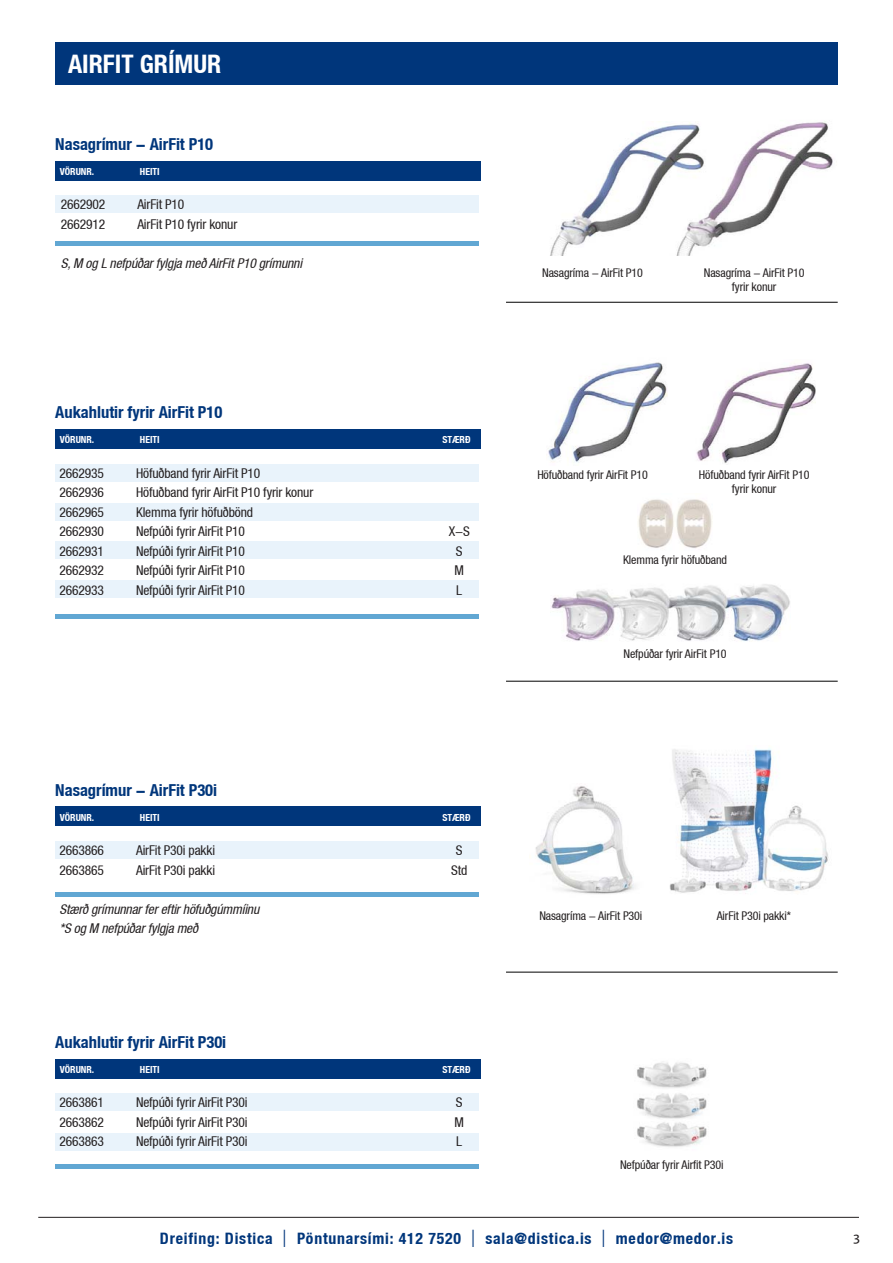
<style>
.page{position:relative;width:893px;height:1263px;background:#fff}
.page>*{position:absolute;margin:0;border:0;box-sizing:border-box;transform-origin:0 0}
.t1{font:700 condensed 25.5px "Helvetica Neue LT";color:#fff}
.t2{font:700 condensed 16.5px "Helvetica Neue LT";color:#00367b}
.t3{font:700 condensed 15.75px "Helvetica Neue LT";letter-spacing:.05em;color:#00367b}
.t4{font:15px "Myriad Pro";color:#231f20}
.t5{font:condensed 13.5px "Helvetica Neue LT";letter-spacing:-.01em;color:#231f20}
.t6{font:italic condensed 13.5px/19.5px "Helvetica Neue LT";letter-spacing:-.01em;color:#231f20}
.t7{font:condensed 12px/13.5px "Helvetica Neue LT";letter-spacing:-.01em;color:#231f20;text-align:center}
.t8{font:700 condensed 9.75px "Helvetica Neue LT";color:#fff}
.s1{font-family:"Helvetica Neue";font-weight:100;font-stretch:normal;font-size:24px}
</style>
<div class="page">
<hr style="left:38px;top:1217px;width:821px;height:1px;background:#231f20">
<div style="left:55px;top:43px;width:783px;height:42px;background:#00367b"></div>
<div style="left:55px;top:162px;width:425px;height:19px;background:#00367b"></div>
<div style="left:55px;top:430px;width:425px;height:19px;background:#00367b"></div>
<div style="left:55px;top:807px;width:425px;height:19px;background:#00367b"></div>
<div style="left:55px;top:1059px;width:425px;height:19px;background:#00367b"></div>
<div style="left:55px;top:504px;width:424px;height:17px;background:#e9f3fb"></div>
<div style="left:55px;top:1133px;width:424px;height:17px;background:#e9f3fb"></div>
<div style="left:55px;top:195px;width:424px;height:17px;background:#e9f3fb"></div>
<div style="left:55px;top:464px;width:424px;height:17px;background:#e9f3fb"></div>
<div style="left:55px;top:841px;width:424px;height:17px;background:#e9f3fb"></div>
<div style="left:55px;top:1094px;width:424px;height:17px;background:#e9f3fb"></div>
<div style="left:55px;top:541px;width:424px;height:17px;background:#e9f3fb"></div>
<div style="left:55px;top:581px;width:424px;height:17px;background:#e9f3fb"></div>
<div style="left:55px;top:614px;width:424px;height:5px;background:#61a7d3"></div>
<hr style="left:55px;top:892px;width:424px;height:4px;background:#61a7d3">
<div style="left:55px;top:1164px;width:424px;height:5px;background:#61a7d3"></div>
<hr style="left:55px;top:241px;width:424px;height:4px;background:#61a7d3">
<hr style="left:506px;top:302px;width:332px;height:1px;background:#000">
<hr style="left:506px;top:681px;width:332px;height:1px;background:#000">
<hr style="left:506px;top:972px;width:332px;height:1px;background:#000">
<img style="left:550px;top:584px;width:240px;height:57px">
<img style="left:550px;top:126px;width:115px;height:129px">
<img style="left:665px;top:121px;width:168px;height:135px">
<img style="left:638px;top:499px;width:74px;height:49px">
<img style="left:548px;top:362px;width:119px;height:101px">
<img style="left:696px;top:363px;width:120px;height:100px">
<img style="left:535px;top:786px;width:100px;height:108px">
<img style="left:637px;top:1061px;width:70px;height:86px">
<img style="left:669px;top:748px;width:160px;height:146px">
<h1 class="t1" style="left:68px;top:49px;width:155px">AIRFIT GRÍMUR</h1>
<p class="t2" style="left:55px;top:134px;width:159px">Nasagrímur - AirFit P10</p>
<p class="t8" style="left:60px;top:166px;width:36px">VÖRUNR.</p>
<p class="t8" style="left:140px;top:166px;width:21px">HEITI</p>
<p class="t5" style="left:61px;top:197px;width:46px">2662902</p>
<p class="t5" style="left:137px;top:197px;width:48px">AirFit P10</p>
<p class="t5" style="left:61px;top:216px;width:46px">2662912</p>
<p class="t5" style="left:137px;top:216px;width:102px">AirFit P10 fyrir konur</p>
<p class="t6" style="left:61px;top:253px;width:243px">S, M og L nefpúðar fylgja með AirFit P10 grímunni</p>
<p class="t2" style="left:55px;top:403px;width:168px">Aukahlutir fyrir AirFit P10</p>
<p class="t8" style="left:60px;top:434px;width:36px">VÖRUNR.</p>
<p class="t8" style="left:140px;top:434px;width:21px">HEITI</p>
<p class="t8" style="left:442px;top:434px;width:30px">STÆRÐ</p>
<p class="t5" style="left:60px;top:465px;width:46px">2662935</p>
<p class="t5" style="left:136px;top:465px;width:126px">Höfuðband fyrir AirFit P10</p>
<p class="t5" style="left:60px;top:485px;width:46px">2662936</p>
<p class="t5" style="left:136px;top:485px;width:179px">Höfuðband fyrir AirFit P10 fyrir konur</p>
<p class="t5" style="left:60px;top:504px;width:46px">2662965</p>
<p class="t5" style="left:136px;top:504px;width:119px">Klemma fyrir höfuðbönd</p>
<p class="t5" style="left:60px;top:524px;width:46px">2662930</p>
<p class="t5" style="left:136px;top:524px;width:111px">Nefpúði fyrir AirFit P10</p>
<p class="t5" style="left:449px;top:524px;width:23px">X-S</p>
<p class="t5" style="left:60px;top:543px;width:46px">2662931</p>
<p class="t5" style="left:136px;top:543px;width:111px">Nefpúði fyrir AirFit P10</p>
<p class="t5" style="left:456px;top:543px;width:8px">S</p>
<p class="t5" style="left:60px;top:563px;width:46px">2662932</p>
<p class="t5" style="left:136px;top:563px;width:111px">Nefpúði fyrir AirFit P10</p>
<p class="t5" style="left:454px;top:563px;width:11px">M</p>
<p class="t5" style="left:60px;top:582px;width:46px">2662933</p>
<p class="t5" style="left:136px;top:582px;width:111px">Nefpúði fyrir AirFit P10</p>
<p class="t5" style="left:456px;top:582px;width:7px">L</p>
<p class="t2" style="left:55px;top:780px;width:163px">Nasagrímur - AirFit P30i</p>
<p class="t8" style="left:60px;top:811px;width:36px">VÖRUNR.</p>
<p class="t8" style="left:140px;top:811px;width:21px">HEITI</p>
<p class="t8" style="left:442px;top:811px;width:30px">STÆRÐ</p>
<p class="t5" style="left:60px;top:842px;width:46px">2663866</p>
<p class="t5" style="left:136px;top:842px;width:81px">AirFit P30i pakki</p>
<p class="t5" style="left:456px;top:842px;width:8px">S</p>
<p class="t5" style="left:60px;top:862px;width:46px">2663865</p>
<p class="t5" style="left:136px;top:862px;width:81px">AirFit P30i pakki</p>
<p class="t5" style="left:451px;top:862px;width:18px">Std</p>
<p class="t6" style="left:60px;top:899px;width:201px">Stærð grímunnar fer eftir höfuðgúmmíinu *S og M nefpúðar fylgja með</p>
<p class="t2" style="left:55px;top:1032px;width:172px">Aukahlutir fyrir AirFit P30i</p>
<p class="t8" style="left:60px;top:1063px;width:36px">VÖRUNR.</p>
<p class="t8" style="left:140px;top:1063px;width:21px">HEITI</p>
<p class="t8" style="left:442px;top:1063px;width:30px">STÆRÐ</p>
<p class="t5" style="left:60px;top:1095px;width:46px">2663861</p>
<p class="t5" style="left:136px;top:1095px;width:113px">Nefpúði fyrir AirFit P30i</p>
<p class="t5" style="left:456px;top:1095px;width:8px">S</p>
<p class="t5" style="left:60px;top:1114px;width:46px">2663862</p>
<p class="t5" style="left:136px;top:1114px;width:113px">Nefpúði fyrir AirFit P30i</p>
<p class="t5" style="left:454px;top:1114px;width:11px">M</p>
<p class="t5" style="left:60px;top:1134px;width:46px">2663863</p>
<p class="t5" style="left:136px;top:1134px;width:113px">Nefpúði fyrir AirFit P30i</p>
<p class="t5" style="left:456px;top:1134px;width:7px">L</p>
<p class="t7" style="left:542px;top:266px;width:102px">Nasagríma - AirFit P10</p>
<p class="t7" style="left:704px;top:266px;width:102px">Nasagríma - AirFit P10 fyrir konur</p>
<p class="t7" style="left:537px;top:468px;width:112px">Höfuðband fyrir AirFit P10</p>
<p class="t7" style="left:699px;top:468px;width:112px">Höfuðband fyrir AirFit P10 fyrir konur</p>
<p class="t7" style="left:623px;top:553px;width:106px">Klemma fyrir höfuðband</p>
<p class="t7" style="left:623px;top:647px;width:105px">Nefpúðar fyrir AirFit P10</p>
<p class="t7" style="left:539px;top:909px;width:105px">Nasagríma - AirFit P30i</p>
<p class="t7" style="left:717px;top:909px;width:76px">AirFit P30i pakki*</p>
<p class="t7" style="left:620px;top:1158px;width:105px">Nefpúðar fyrir Airfit P30i</p>
<p class="t3" style="left:160px;top:1228px;width:575px">Dreifing: Distica <span class="s1">I</span> Pöntunarsími: 412 7520 <span class="s1">I</span> sala@distica.is <span class="s1">I</span> medor@medor.is</p>
<p class="t4" style="left:853px;top:1227px;width:9px">3</p>
</div>
